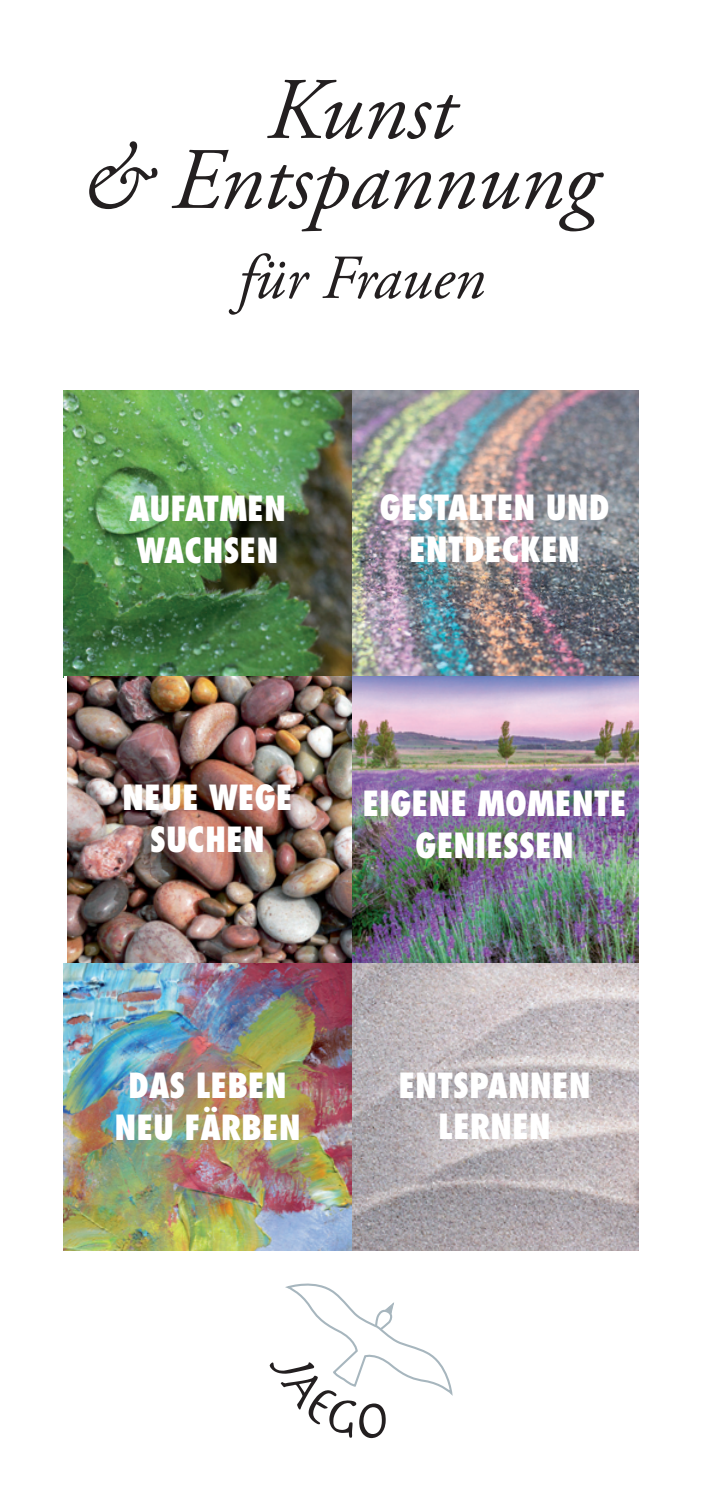
<style>
.page{position:relative;width:711px;height:1494px;background:#fff}
.page>*{position:absolute;margin:0;border:0;box-sizing:border-box;transform-origin:0 0}
.t1{font:italic 87.5px/70px "Adobe Garamond";color:#231f20;text-align:center}
.t2{font:italic 62.5px "Adobe Garamond";color:#231f20}
.t3{font:800 condensed 33.75px/41.8px "Futura";color:#fff;text-align:center}
</style>
<div class="page">
<svg style="left:270px;top:1283px;width:183px;height:155px"></svg>
<img style="left:351px;top:391px;width:287px;height:286px">
<img style="left:64px;top:391px;width:287px;height:286px">
<img style="left:351px;top:677px;width:287px;height:286px">
<img style="left:67px;top:677px;width:284px;height:286px">
<svg style="left:351px;top:963px;width:287px;height:287px;background:#bbb3b7"></svg>
<img style="left:64px;top:963px;width:287px;height:287px">
<h1 class="t1" style="left:79px;top:83px;width:516px">Kunst<br>&amp; Entspannung</h1>
<h2 class="t2" style="left:235px;top:253px;width:249px">für Frauen</h2>
<p class="t3" style="left:129px;top:491px;width:158px;text-align:left">AUFATMEN<br>WACHSEN</p>
<p class="t3" style="left:379px;top:489px;width:232px">GESTALTEN UND<br>ENTDECKEN</p>
<p class="t3" style="left:122px;top:780px;width:172px">NEUE WEGE<br>SUCHEN</p>
<p class="t3" style="left:362px;top:785px;width:266px">EIGENE MOMENTE<br>GENIESSEN</p>
<p class="t3" style="left:114px;top:1067px;width:188px">DAS LEBEN<br>NEU FÄRBEN</p>
<p class="t3" style="left:398px;top:1067px;width:194px">ENTSPANNEN<br>LERNEN</p>
</div>
